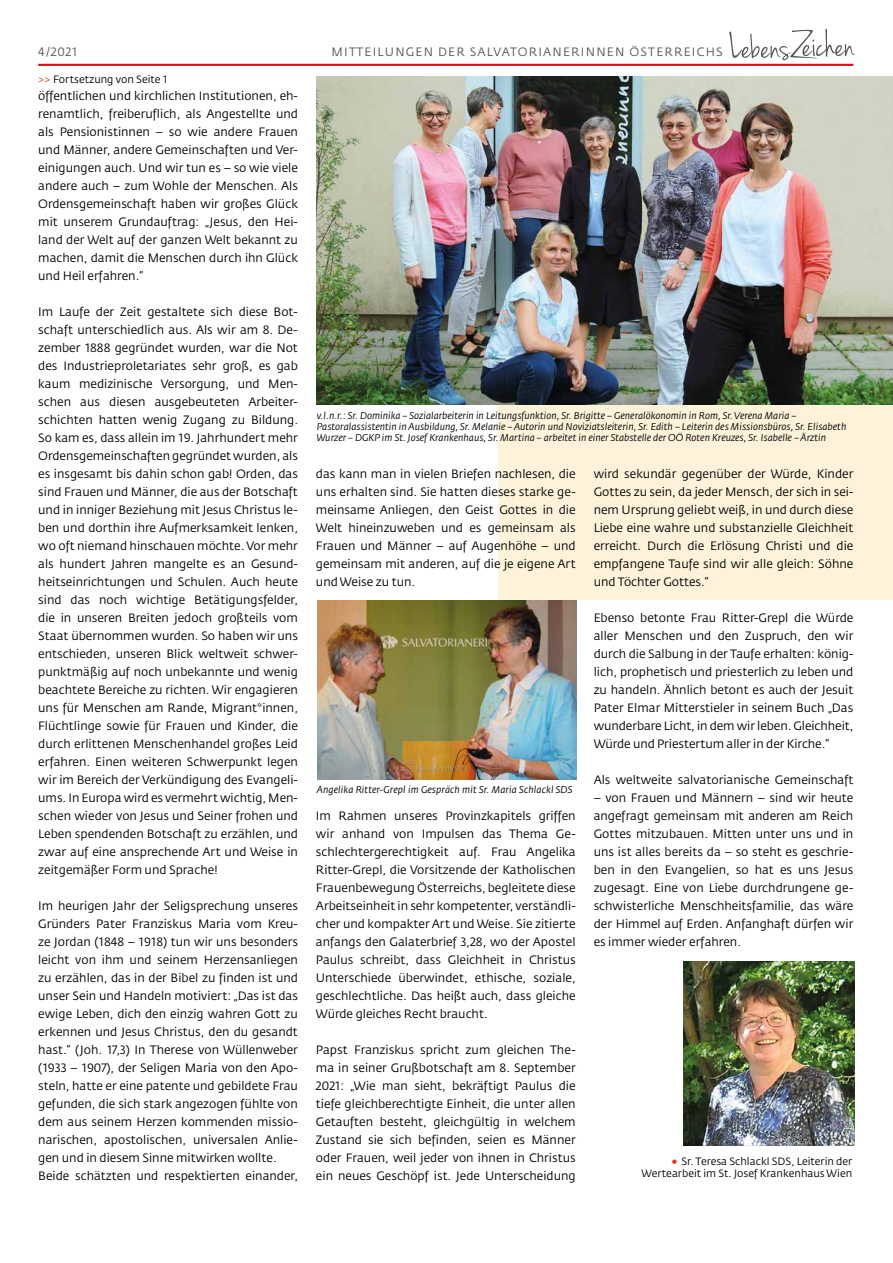
<style>
.page{position:relative;width:893px;height:1263px;background:#fff}
.page>*{position:absolute;margin:0;border:0;box-sizing:border-box;transform-origin:0 0}
.t1{font:12px/18px "Fedra Sans CEVA";color:#000;text-align:justify}
.t2{font:12px "Fedra Sans CEVA";letter-spacing:.1em;color:#575756}
.t3{font:10.5px/12px "Fedra Sans CEVA";color:#000;text-align:right}
.t4{font:italic 9.75px/11.2px "Fedra Sans CEVA";color:#000}
.s1{color:#e53323}
.s2{font-size:15px;color:#e53323}
</style>
<div class="page">
<div style="left:499px;top:186px;width:394px;height:413px;background:#fef3da"></div>
<hr style="left:38px;top:64px;width:815px;height:2px;background:#e30613">
<svg style="left:729px;top:29px;width:126px;height:31px"></svg>
<img style="left:316px;top:76px;width:577px;height:329px">
<img style="left:683px;top:962px;width:172px;height:183px">
<img style="left:317px;top:600px;width:260px;height:180px">
<p class="t2" style="left:38px;top:44px;width:41px">4/2021</p>
<p class="t2" style="left:332px;top:44px;width:393px">MITTEILUNGEN DER SALVATORIANERINNEN ÖSTERREICHS</p>
<p class="t1" style="left:38px;top:87px;width:261px">öffentlichen und kirchlichen Institutionen, eh&shy;renamtlich, freiberuflich, als Angestellte und als Pensionistinnen – so wie andere Frauen und Männer, andere Gemeinschaften und Ver&shy;einigungen auch. Und wir tun es – so wie viele andere auch – zum Wohle der Menschen. Als Ordensgemeinschaft haben wir großes Glück mit unserem Grundauftrag: „Jesus, den Hei&shy;land der Welt auf der ganzen Welt bekannt zu machen, damit die Menschen durch ihn Glück und Heil erfahren.“</p>
<p class="t1" style="left:38px;top:303px;width:261px">Im Laufe der Zeit gestaltete sich diese Bot&shy;schaft unterschiedlich aus. Als wir am 8. De&shy;zember 1888 gegründet wurden, war die Not des Industrieproletariates sehr groß, es gab kaum medizinische Versorgung, und Men&shy;schen aus diesen ausgebeuteten Arbeiter&shy;schichten hatten wenig Zugang zu Bildung.<br>So kam es, dass allein im 19. Jahrhundert mehr Ordensgemeinschaften gegründet wurden, als es insgesamt bis dahin schon gab! Orden, das sind Frauen und Männer, die aus der Botschaft und in inniger Beziehung mit Jesus Christus le&shy;ben und dorthin ihre Aufmerksamkeit lenken, wo oft niemand hinschauen möchte. Vor mehr als hundert Jahren mangelte es an Gesund&shy;heitseinrichtungen und Schulen. Auch heute sind das noch wichtige Betätigungsfelder, die in unseren Breiten jedoch großteils vom Staat übernommen wurden. So haben wir uns entschieden, unseren Blick weltweit schwer&shy;punktmäßig auf noch unbekannte und wenig beachtete Bereiche zu richten. Wir engagieren uns für Menschen am Rande, Migrant*innen, Flüchtlinge sowie für Frauen und Kinder, die durch erlittenen Menschenhandel großes Leid erfahren. Einen weiteren Schwerpunkt legen wir im Bereich der Verkündigung des Evangeli&shy;ums. In Europa wird es vermehrt wichtig, Men&shy;schen wieder von Jesus und Seiner frohen und Leben spendenden Botschaft zu erzählen, und zwar auf eine ansprechende Art und Weise in zeitgemäßer Form und Sprache!</p>
<p class="t1" style="left:38px;top:897px;width:261px;text-align:left">Im heurigen Jahr der Seligsprechung unseres Gründers Pater Franziskus Maria vom Kreu&shy;ze Jordan (1848 – 1918) tun wir uns besonders leicht von ihm und seinem Herzensanliegen zu erzählen, das in der Bibel zu finden ist und unser Sein und Handeln motiviert: „Das ist das ewige Leben, dich den einzig wahren Gott zu erkennen und Jesus Christus, den du gesandt hast.“ (Joh. 17,3) In Therese von Wüllenweber (1933 – 1907), der Seligen Maria von den Apo&shy;steln, hatte er eine patente und gebildete Frau gefunden, die sich stark angezogen fühlte von dem aus seinem Herzen kommenden missio&shy;narischen, apostolischen, universalen Anlie&shy;gen und in diesem Sinne mitwirken wollte.<br>Beide schätzten und respektierten einander,</p>
<p class="t3" style="left:38px;top:73px;width:131px"><span class="s1">&gt;&gt;</span> Fortsetzung von Seite 1</p>
<p class="t4" style="left:317px;top:410px;width:531px">v.l.n.r.: Sr. Dominika – Sozialarbeiterin in Leitungsfunktion, Sr. Brigitte – Generalökonomin in Rom, Sr. Verena Maria –<br>Pastoralassistentin in Ausbildung, Sr. Melanie – Autorin und Noviziatsleiterin, Sr. Edith – Leiterin des Missionsbüros, Sr. Elisabeth<br>Wurzer – DGKP im St. Josef Krankenhaus, Sr. Martina – arbeitet in einer Stabstelle der OÖ Roten Kreuzes, Sr. Isabelle – Ärztin</p>
<p class="t1" style="left:316px;top:465px;width:261px">das kann man in vielen Briefen nachlesen, die uns erhalten sind. Sie hatten dieses starke ge&shy;meinsame Anliegen, den Geist Gottes in die Welt hineinzuweben und es gemeinsam als Frauen und Männer – auf Augenhöhe – und gemeinsam mit anderen, auf die je eigene Art und Weise zu tun.</p>
<p class="t1" style="left:594px;top:465px;width:261px">wird sekundär gegenüber der Würde, Kinder Gottes zu sein, da jeder Mensch, der sich in sei&shy;nem Ursprung geliebt weiß, in und durch diese Liebe eine wahre und substanzielle Gleichheit erreicht. Durch die Erlösung Christi und die empfangene Taufe sind wir alle gleich: Söhne und Töchter Gottes.“</p>
<p class="t1" style="left:594px;top:609px;width:261px">Ebenso betonte Frau Ritter-Grepl die Würde aller Menschen und den Zuspruch, den wir durch die Salbung in der Taufe erhalten: könig&shy;lich, prophetisch und priesterlich zu leben und zu handeln. Ähnlich betont es auch der Jesuit Pater Elmar Mitterstieler in seinem Buch „Das wunderbare Licht, in dem wir leben. Gleichheit, Würde und Priestertum aller in der Kirche.“</p>
<p class="t1" style="left:594px;top:771px;width:261px">Als weltweite salvatorianische Gemeinschaft</p>
<p class="t1" style="left:594px;top:789px;width:261px">– von Frauen und Männern – sind wir heute angefragt gemeinsam mit anderen am Reich Gottes mitzubauen. Mitten unter uns und in uns ist alles bereits da – so steht es geschrie&shy;ben in den Evangelien, so hat es uns Jesus zugesagt. Eine von Liebe durchdrungene ge&shy;schwisterliche Menschheitsfamilie, das wäre der Himmel auf Erden. Anfanghaft dürfen wir es immer wieder erfahren.</p>
<p class="t4" style="left:317px;top:784px;width:257px">Angelika Ritter-Grepl im Gespräch mit Sr. Maria Schlackl SDS</p>
<p class="t1" style="left:316px;top:807px;width:261px">Im Rahmen unseres Provinzkapitels griffen wir anhand von Impulsen das Thema Ge&shy;schlechtergerechtigkeit auf. Frau Angelika Ritter-Grepl, die Vorsitzende der Katholischen Frauenbewegung Österreichs, begleitete diese Arbeitseinheit in sehr kompetenter, verständli&shy;cher und kompakter Art und Weise. Sie zitierte anfangs den Galaterbrief 3,28, wo der Apostel Paulus schreibt, dass Gleichheit in Christus Unterschiede überwindet, ethische, soziale, geschlechtliche. Das heißt auch, dass gleiche Würde gleiches Recht braucht.</p>
<p class="t1" style="left:316px;top:1041px;width:261px">Papst Franziskus spricht zum gleichen The&shy;ma in seiner Grußbotschaft am 8. September 2021: „Wie man sieht, bekräftigt Paulus die tiefe gleichberechtigte Einheit, die unter allen Getauften besteht, gleichgültig in welchem Zustand sie sich befinden, seien es Männer oder Frauen, weil jeder von ihnen in Christus ein neues Geschöpf ist. Jede Unterscheidung</p>
<p class="t3" style="left:642px;top:1156px;width:212px"><span class="s2">•</span> Sr. Teresa Schlackl SDS, Leiterin der<br>Wertearbeit im St. Josef Krankenhaus Wien</p>
</div>
